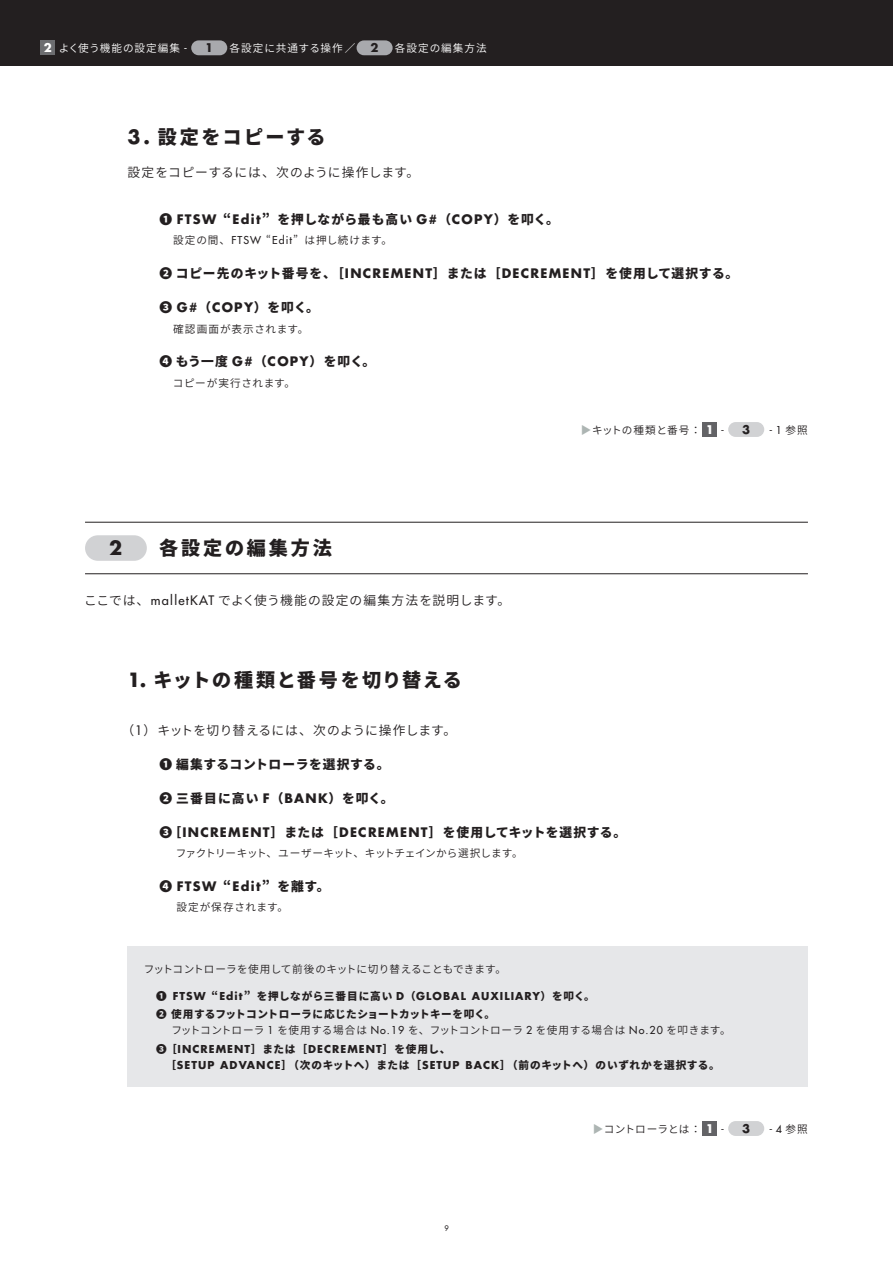
<style>
.page{position:relative;width:893px;height:1263px;background:#fff}
.page>*{position:absolute;margin:0;border:0;box-sizing:border-box;transform-origin:0 0}
.t1{font:800 19.2px "Source Han Sans";letter-spacing:.085em;color:#231f20}
.t2{font:800 19.2px "Source Han Sans";letter-spacing:.105em;color:#231f20}
.t3{font:800 19.2px "Source Han Sans";letter-spacing:.15em;color:#231f20}
.t4{font:700 19.2px "Futura Std";color:#231f20}
.t5{font:800 12.75px "Source Han Sans";letter-spacing:.055em;color:#231f20}
.t6{font:12.75px "Source Han Sans";letter-spacing:.035em;color:#231f20}
.t7{font:800 12.75px "Source Han Sans";letter-spacing:.035em;color:#231f20}
.t8{font:12.75px "Source Han Sans";letter-spacing:.06em;color:#231f20}
.t9{font:800 12.75px "Source Han Sans";letter-spacing:.095em;color:#231f20}
.t10{font:700 12.75px "Futura Std";letter-spacing:.1em;color:#231f20}
.t11{font:700 11.7px "Futura Std";color:#231f20}
.t12{font:700 11.7px "Futura Std";color:#fff}
.t13{font:700 10.65px "Futura Std";letter-spacing:.1em;color:#231f20}
.t14{font:10.65px "Source Han Sans";letter-spacing:.03em;color:#231f20}
.t15{font:800 10.65px "Source Han Sans";letter-spacing:.07em;color:#231f20}
.t16{font:10.65px "Source Han Sans";letter-spacing:.01em;color:#231f20}
.t17{font:10.65px "Source Han Sans";letter-spacing:-.015em;color:#231f20}
.t18{font:800 10.65px "Source Han Sans";letter-spacing:.02em;color:#231f20}
.t19{font:10.65px "Source Han Sans";letter-spacing:.095em;color:#fff}
.t20{font:10.65px "Source Han Sans";letter-spacing:.08em;color:#231f20}
.t21{font:10.65px "Source Han Sans";letter-spacing:.09em;color:#231f20}
.t22{font:10.65px "Source Han Sans";letter-spacing:.065em;color:#231f20}
.t23{font:500 10.65px "Futura Std";color:#231f20}
.t24{font:10.65px "Source Han Sans";letter-spacing:.075em;color:#231f20}
.t25{font:500 7.5px "Futura Std";color:#231f20}
.s1{font-family:"Futura Std";font-weight:500}
.s2{font-family:"Futura Std";font-weight:700}
.s3{color:#adb5b3}
.s4{font-family:"Futura Std";font-weight:700;font-size:11.7px;color:#fff}
.s5{font-family:"Source Han Sans";font-weight:400}
.s6{font-family:"Source Han Sans";font-weight:800}
</style>
<div class="page">
<div style="left:0;top:0;width:893px;height:66px;background:#231f20"></div>
<div style="left:40px;top:40px;width:15px;height:15px;background:#6c6d70"></div>
<svg style="left:191px;top:40px;width:36px;height:15px"></svg>
<svg style="left:357px;top:40px;width:36px;height:15px"></svg>
<div style="left:702px;top:422px;width:15px;height:15px;background:#636366"></div>
<svg style="left:728px;top:422px;width:36px;height:15px"></svg>
<svg style="left:85px;top:535px;width:62px;height:26px;background:#d5d6d8"></svg>
<hr style="left:85px;top:573px;width:723px;height:1px;background:#231f20">
<hr style="left:85px;top:522px;width:723px;height:1px;background:#231f20">
<div style="left:128px;top:947px;width:680px;height:140px;background:#e6e7e9"></div>
<div style="left:702px;top:1121px;width:15px;height:15px;background:#636366"></div>
<svg style="left:728px;top:1121px;width:36px;height:15px"></svg>
<p class="t12" style="left:44px;top:40px;width:10px">2</p>
<p class="t19" style="left:59px;top:42px;width:130px">よく使う機能の設定編集 <span class="s1">-</span></p>
<p class="t11" style="left:205px;top:40px;width:10px">1</p>
<p class="t19" style="left:229px;top:42px;width:128px">各設定に共通する操作／</p>
<p class="t11" style="left:371px;top:40px;width:10px">2</p>
<p class="t19" style="left:395px;top:42px;width:94px">各設定の編集方法</p>
<p class="t2" style="left:128px;top:127px;width:200px"><span class="s2">3.</span> 設定をコピーする</p>
<p class="t6" style="left:128px;top:165px;width:293px">設定をコピーするには、次のように操作します。</p>
<p class="t5" style="left:159px;top:212px;width:401px">❶ <span class="s2">FTSW</span> “<span class="s2">Edit</span>” を押しながら最も高い <span class="s2">G#</span> （<span class="s2">COPY</span>）を叩く。</p>
<p class="t20" style="left:159px;top:234px;width:234px">　設定の間、<span class="s1">FTSW</span> “<span class="s1">Edit</span>” は押し続けます。</p>
<p class="t5" style="left:159px;top:266px;width:580px">❷ コピー先のキット番号を、［<span class="s2">INCREMENT</span>］または［<span class="s2">DECREMENT</span>］を使用して選択する。</p>
<p class="t5" style="left:159px;top:300px;width:161px">❸ <span class="s2">G#</span> （<span class="s2">COPY</span>）を叩く。</p>
<p class="t21" style="left:159px;top:323px;width:150px">　確認画面が表示されます。</p>
<p class="t5" style="left:159px;top:354px;width:217px">❹ もう一度 <span class="s2">G#</span> （<span class="s2">COPY</span>）を叩く。</p>
<p class="t22" style="left:159px;top:377px;width:137px">　コピーが実行されます。</p>
<p class="t4" style="left:109px;top:535px;width:15px">2</p>
<p class="t3" style="left:159px;top:537px;width:174px">各設定の編集方法</p>
<p class="t8" style="left:84px;top:593px;width:428px">ここでは、<span class="s1">malletKAT</span> でよく使う機能の設定の編集方法を説明します。</p>
<p class="t1" style="left:128px;top:669px;width:336px"><span class="s2">1.</span> キットの種類と番号を切り替える</p>
<p class="t6" style="left:122px;top:723px;width:336px">（<span class="s1">1</span>）キットを切り替えるには、次のように操作します。</p>
<p class="t14" style="left:581px;top:424px;width:135px"><span class="s3">▶</span>キットの種類と番号： <span class="s4">1</span></p>
<p class="t23" style="left:721px;top:423px;width:5px">-</p>
<p class="t11" style="left:742px;top:422px;width:10px">3</p>
<p class="t23" style="left:769px;top:423px;width:40px">-1<span class="s5">参照</span></p>
<p class="t5" style="left:159px;top:757px;width:232px">❶ 編集するコントローラを選択する。</p>
<p class="t9" style="left:159px;top:791px;width:235px">❷ 三番目に高い <span class="s2">F</span> （<span class="s2">BANK</span>）を叩く。</p>
<p class="t7" style="left:159px;top:825px;width:468px">❸［<span class="s2">INCREMENT</span>］または［<span class="s2">DECREMENT</span>］を使用してキットを選択する。</p>
<p class="t17" style="left:176px;top:847px;width:348px">ファクトリーキット、ユーザーキット、キットチェインから選択します。</p>
<p class="t10" style="left:159px;top:878px;width:172px"><span class="s6">❹</span> FTSW <span class="s6">“</span>Edit<span class="s6">” を離す。</span></p>
<p class="t24" style="left:176px;top:901px;width:113px">設定が保存されます。</p>
<p class="t16" style="left:144px;top:963px;width:364px">フットコントローラを使用して前後のキットに切り替えることもできます。</p>
<p class="t13" style="left:145px;top:988px;width:452px"><span class="s6">　❶</span> FTSW <span class="s6">“</span>Edit<span class="s6">” を押しながら三番目に高い</span> D <span class="s6">（</span>GLOBAL AUXILIARY<span class="s6">）を叩く。</span></p>
<p class="t18" style="left:145px;top:1008px;width:352px">　❷ 使用するフットコントローラに応じたショートカットキーを叩く。</p>
<p class="t14" style="left:171px;top:1024px;width:561px">フットコントローラ <span class="s1">1</span> を使用する場合は <span class="s1">No.19</span> を、フットコントローラ <span class="s1">2</span> を使用する場合は <span class="s1">No.20</span> を叩きます。</p>
<p class="t13" style="left:145px;top:1042px;width:307px"><span class="s6">　❸［</span>INCREMENT<span class="s6">］または［</span>DECREMENT<span class="s6">］を使用し、</span></p>
<p class="t15" style="left:160px;top:1059px;width:561px">　［<span class="s2">SETUP ADVANCE</span>］（次のキットへ）または［<span class="s2">SETUP BACK</span>］（前のキットへ）のいずれかを選択する。</p>
<p class="t25" style="left:444px;top:1224px;width:6px">9</p>
<p class="t16" style="left:593px;top:1123px;width:123px"><span class="s3">▶</span>コントローラとは： <span class="s4">1</span></p>
<p class="t23" style="left:721px;top:1122px;width:5px">-</p>
<p class="t11" style="left:742px;top:1121px;width:10px">3</p>
<p class="t23" style="left:769px;top:1122px;width:40px">-4<span class="s5">参照</span></p>
</div>
